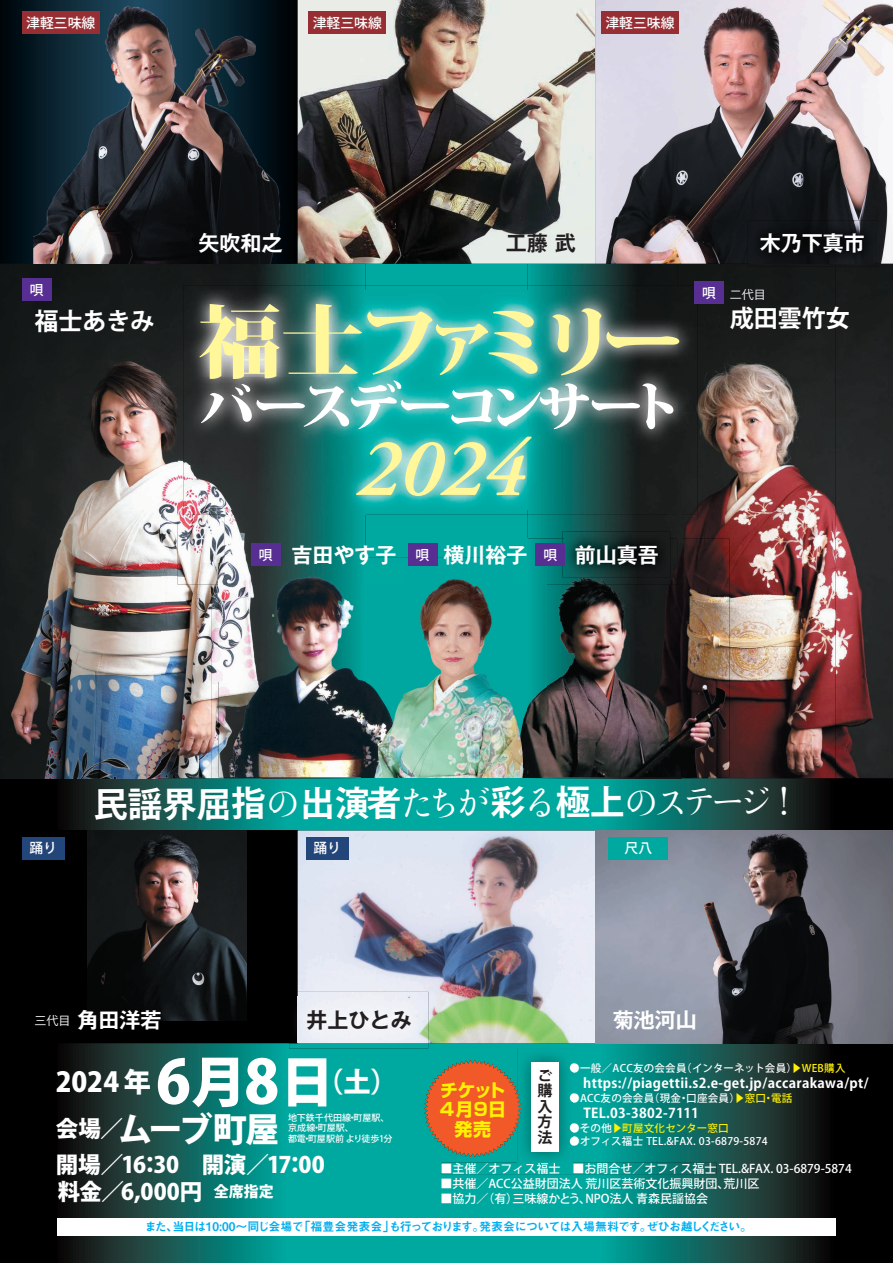
<style>
.page{position:relative;width:893px;height:1263px;background:#000}
.page>*{position:absolute;margin:0;border:0;box-sizing:border-box;transform-origin:0 0}
.t1{font:italic 600 82.5px "Adobe Garamond Pro";color:#fff79a}
.t2{font:800 79.2px "Koz Min Pro";letter-spacing:-.22em;color:#fff79a;scale:1.05 1}
.t3{font:800 54.6px "Koz Go Pro";color:#fff}
.t4{font:800 52.5px "Koz Min Pro";letter-spacing:-.16em;color:#fff;scale:1.05 1}
.t5{font:700 34.5px "Koz Go Pro";letter-spacing:-.005em;color:#fff}
.t6{font:500 34.5px "Yu Min 36 p Kn";color:#fff}
.t7{font:800 34.2px "Koz Go Pro";letter-spacing:-.08em;color:#fff}
.t8{font:800 27.3px "Koz Go Pro";color:#fff}
.t9{font:700 24px "Koz Go Pro";color:#fff}
.t10{font:800 22.5px/35.7px "Koz Go Pro";letter-spacing:-.01em;color:#fff}
.t11{font:700 21px "Gothic MB101 Pro De";color:#fff}
.t12{font:700 21px "Gothic MB101 Pro De";color:#231f20}
.t13{font:700 17.85px/19.5px "Shin Go Pro";color:#fff101;text-align:center}
.t14{font:700 15px/15.3px "Koz Go Pro";color:#231f20;text-align:justify}
.t15{font:800 15px "Koz Go Pro";color:#fff}
.t16{font:500 13.8px "Koz Go Pro";color:#fff}
.t17{font:700 13.5px "Koz Go Pro";letter-spacing:.025em;color:#fff}
.t18{font:500 12px/15px "Koz Go Pro";color:#fff}
.t19{font:12px "Midashi Go Pro MB31";letter-spacing:-.065em;color:#00aeef}
.t20{font:12px "Midashi Go Pro MB31";letter-spacing:-.03em;color:#00aeef}
.t21{font:12px "Midashi Go Pro MB31";letter-spacing:-.145em;color:#00aeef}
.t22{font:12px "Midashi Go Pro MB31";letter-spacing:-.155em;color:#00aeef}
.t23{font:12px "Koz Go Pro";color:#fff}
.t24{font:500 10.5px "Koz Go Pro";letter-spacing:.02em;color:#fff}
.t25{font:500 10.5px "Koz Go Pro";letter-spacing:.02em;color:#fff101}
.t26{font:500 9px/10.5px "Koz Go Pro";letter-spacing:.01em;color:#fff}
.s1{font-family:"Yu Min 36 p Kn";font-weight:500}
.s2{font-size:60px}
.s3{color:#fff101}
.s4{color:#fff}
</style>
<div class="page">
<svg style="left:57px;top:777px;width:779px;height:486px;background:#0c746d"></svg>
<svg style="left:442px;top:1163px;width:274px;height:11px;background:#03968e"></svg>
<svg style="left:573px;top:1063px;width:217px;height:10px;background:#0e7069"></svg>
<svg style="left:573px;top:1077px;width:263px;height:14px;background:#0e605a"></svg>
<svg style="left:573px;top:1093px;width:159px;height:10px;background:#07837b"></svg>
<svg style="left:573px;top:1107px;width:123px;height:11px"></svg>
<div style="left:573px;top:1123px;width:39px;height:10px;background:#00a9a0"></div>
<svg style="left:573px;top:1136px;width:194px;height:10px;background:#0c7770"></svg>
<div style="left:366px;top:285px;width:161px;height:273px;background:#00a9a0"></div>
<div style="left:366px;top:264px;width:161px;height:21px;background:#00a9a0"></div>
<img style="left:836px;top:264px;width:57px;height:514px">
<div style="left:678px;top:264px;width:158px;height:51px;background:#161818"></div>
<img style="left:682px;top:315px;width:154px;height:463px">
<img style="left:678px;top:515px;width:4px;height:24px">
<img style="left:527px;top:777px;width:155px;height:1px">
<img style="left:527px;top:264px;width:151px;height:275px">
<img style="left:297px;top:0;width:596px;height:264px">
<img style="left:0;top:264px;width:160px;height:514px">
<img style="left:160px;top:264px;width:18px;height:257px">
<img style="left:160px;top:521px;width:51px;height:257px">
<img style="left:211px;top:585px;width:52px;height:193px">
<img style="left:263px;top:777px;width:103px;height:1px">
<img style="left:178px;top:264px;width:188px;height:53px">
<img style="left:178px;top:317px;width:47px;height:268px">
<img style="left:225px;top:515px;width:141px;height:48px">
<div style="left:0;top:831px;width:298px;height:212px;background:#000"></div>
<img style="left:87px;top:831px;width:160px;height:190px">
<svg style="left:0;top:0;width:292px;height:264px"></svg>
<img style="left:34px;top:0;width:256px;height:264px">
<img style="left:298px;top:831px;width:595px;height:212px">
<img style="left:514px;top:539px;width:13px;height:19px">
<img style="left:527px;top:539px;width:202px;height:238px">
<img style="left:219px;top:563px;width:143px;height:118px">
<img style="left:219px;top:681px;width:143px;height:96px">
<img style="left:362px;top:585px;width:184px;height:192px">
<img style="left:366px;top:558px;width:180px;height:27px">
<svg style="left:362px;top:558px;width:4px;height:5px"></svg>
<img style="left:362px;top:563px;width:40px;height:22px">
<img style="left:527px;top:285px;width:170px;height:230px">
<img style="left:183px;top:285px;width:183px;height:46px">
<img style="left:183px;top:331px;width:46px;height:184px">
<img style="left:229px;top:510px;width:137px;height:5px">
<img style="left:188px;top:290px;width:504px;height:220px">
<img style="left:748px;top:220px;width:129px;height:46px">
<img style="left:750px;top:222px;width:125px;height:43px">
<img style="left:563px;top:531px;width:108px;height:47px">
<img style="left:565px;top:534px;width:104px;height:41px">
<img style="left:289px;top:992px;width:139px;height:56px">
<div style="left:294px;top:997px;width:129px;height:46px;background:#eef0f6"></div>
<div style="left:22px;top:12px;width:78px;height:22px;background:#962e33"></div>
<div style="left:309px;top:12px;width:77px;height:22px;background:#962e33"></div>
<div style="left:601px;top:12px;width:78px;height:22px;background:#962e33"></div>
<div style="left:22px;top:279px;width:30px;height:22px;background:#572e91"></div>
<div style="left:694px;top:282px;width:30px;height:22px;background:#572e91"></div>
<div style="left:251px;top:543px;width:30px;height:22px;background:#572e91"></div>
<div style="left:408px;top:543px;width:29px;height:22px;background:#572e91"></div>
<div style="left:535px;top:543px;width:30px;height:22px;background:#572e91"></div>
<div style="left:22px;top:837px;width:42px;height:22px;background:#224679"></div>
<div style="left:306px;top:837px;width:42px;height:22px;background:#224679"></div>
<div style="left:609px;top:837px;width:59px;height:22px;background:#00a9a0"></div>
<div style="left:57px;top:1218px;width:779px;height:17px;background:#fff"></div>
<svg style="left:424px;top:1060px;width:93px;height:97px;background:#b66a44"></svg>
<img style="left:517px;top:1048px;width:56px;height:115px">
<img style="left:517px;top:1163px;width:56px;height:3px">
<img style="left:517px;top:1090px;width:4px;height:37px">
<svg style="left:570px;top:1063px;width:3px;height:10px"></svg>
<img style="left:569px;top:1077px;width:4px;height:14px">
<svg style="left:569px;top:1093px;width:4px;height:53px"></svg>
<div style="left:531px;top:1062px;width:28px;height:89px;background:#fff"></div>
<p class="t16" style="left:26px;top:14px;width:71px">津軽三味線</p>
<p class="t16" style="left:313px;top:14px;width:71px">津軽三味線</p>
<p class="t16" style="left:605px;top:14px;width:71px">津軽三味線</p>
<p class="t16" style="left:30px;top:281px;width:15px">唄</p>
<h3 class="t9" style="left:35px;top:306px;width:122px">福士あきみ</h3>
<h3 class="t11" style="left:198px;top:226px;width:85px">矢吹和之</h3>
<h3 class="t12" style="left:506px;top:226px;width:71px">工藤武</h3>
<h2 class="t2" style="left:198px;top:283px;width:465px">福士ファミリー</h2>
<h3 class="t4" style="left:199px;top:368px;width:462px">バースデーコンサート</h3>
<h1 class="t1" style="left:357px;top:421px;width:170px">2024</h1>
<p class="t16" style="left:259px;top:546px;width:15px">唄</p>
<h3 class="t11" style="left:291px;top:537px;width:107px">吉田やす子</h3>
<p class="t16" style="left:416px;top:546px;width:15px">唄</p>
<h3 class="t11" style="left:444px;top:537px;width:85px">横川裕子</h3>
<p class="t16" style="left:543px;top:546px;width:15px">唄</p>
<h3 class="t11" style="left:575px;top:537px;width:85px">前山真吾</h3>
<p class="t16" style="left:702px;top:284px;width:15px">唄</p>
<h3 class="t11" style="left:760px;top:226px;width:106px">木乃下真市</h3>
<p class="t23" style="left:730px;top:287px;width:37px">二代目</p>
<h3 class="t9" style="left:730px;top:303px;width:121px">成田雲竹女</h3>
<p class="t16" style="left:29px;top:839px;width:29px">踊り</p>
<h3 class="t5" style="left:93px;top:781px;width:681px">民謡界屈指<span class="s1">の</span>出演者<span class="s1">たちが</span>彩<span class="s1">る</span>極上<span class="s1">のステージ</span></h3>
<p class="t16" style="left:313px;top:839px;width:29px">踊り</p>
<p class="t16" style="left:624px;top:839px;width:29px">尺八</p>
<h3 class="t6" style="left:767px;top:769px;width:36px">!</h3>
<p class="t23" style="left:35px;top:1012px;width:38px">三代目</p>
<h3 class="t11" style="left:78px;top:1003px;width:85px">角田洋若</h3>
<h3 class="t12" style="left:306px;top:1003px;width:106px">井上ひとみ</h3>
<h3 class="t11" style="left:613px;top:1003px;width:85px">菊池河山</h3>
<h3 class="t3" style="left:124px;top:1046px;width:212px">月 <span class="s2">6</span><sup>年</sup> 日<span class="s2">8</span></h3>
<h3 class="t8" style="left:56px;top:1064px;width:65px">2024</h3>
<h3 class="t8" style="left:316px;top:1064px;width:83px">（土(</h3>
<h3 class="t7" style="left:118px;top:1107px;width:163px">ムーブ町屋</h3>
<p class="t26" style="left:288px;top:1112px;width:103px">地下鉄千代田線町屋駅、</p>
<p class="t26" style="left:288px;top:1112px;width:70px;text-indent:60px">・京成線町屋駅、</p>
<h3 class="t10" style="left:56px;top:1113px;width:270px">会場／<br>開場／16：30　開演／17：00</h3>
<p class="t15" style="left:214px;top:1182px;width:62px">全席指定</p>
<p class="t26" style="left:288px;top:1123px;width:106px;text-indent:24px">・<br>都電町屋駅前より徒歩分1</p>
<p class="t26" style="left:302px;top:1133px;width:10px">・</p>
<h3 class="t10" style="left:58px;top:1175px;width:146px">料金／6,000円</h3>
<h3 class="t13" style="left:440px;top:1078px;width:67px">チケット<br>4月9日発売</h3>
<p class="t14" style="left:537px;top:1069px;width:16px">ご購入方法</p>
<p class="t24" style="left:681px;top:1061px;width:166px">（インターネット会員）<span class="s3">▶WEB購入</span></p>
<p class="t24" style="left:569px;top:1061px;width:119px">●一般／ACC友の会会員</p>
<p class="t17" style="left:569px;top:1074px;width:301px">　https://piagettii s. 2. -e get.jp/accarakawa/pt/</p>
<p class="t25" style="left:771px;top:1091px;width:23px">電話</p>
<p class="t24" style="left:686px;top:1091px;width:81px">口座会員）<span class="s3">▶窓口</span></p>
<p class="t24" style="left:649px;top:1091px;width:34px">（現金</p>
<p class="t24" style="left:569px;top:1091px;width:86px">●ACC友の会会員</p>
<p class="t17" style="left:569px;top:1104px;width:131px">　TEL.03-3802-7111</p>
<p class="t25" style="left:569px;top:1121px;width:161px"><span class="s4">●その他</span>▶町屋文化センター窓口</p>
<p class="t24" style="left:569px;top:1135px;width:200px">●オフィス福士 TEL &amp;. FAX. 03-6879-5874</p>
<p class="t24" style="left:678px;top:1091px;width:12px">・</p>
<p class="t25" style="left:763px;top:1091px;width:12px">・</p>
<p class="t18" style="left:724px;top:1162px;width:130px;text-indent:-283px">■主催／オフィス福士　■お問合せ／オフィス福士 TEL &amp;. FAX. 03-6879-5874荒川区</p>
<p class="t18" style="left:512px;top:1177px;width:219px;text-indent:-72px">■共催／ACC公益財団法人荒川区芸術文化振興財団、三味線かとう NPO法人青森民謡協会</p>
<p class="t18" style="left:579px;top:1192px;width:13px">、</p>
<p class="t18" style="left:440px;top:1192px;width:79px">■協力（／有）</p>
<p class="t19" style="left:298px;top:1217px;width:98px">「福豊会発表会」</p>
<p class="t21" style="left:646px;top:1217px;width:107px">ぜひお越しください。</p>
<p class="t20" style="left:479px;top:1217px;width:174px">発表会については入場無料です。</p>
<p class="t19" style="left:173px;top:1217px;width:133px">当日は10:00～同じ会場で</p>
<p class="t22" style="left:389px;top:1217px;width:97px">も行っております。</p>
<p class="t19" style="left:145px;top:1217px;width:35px">また、</p>
</div>
